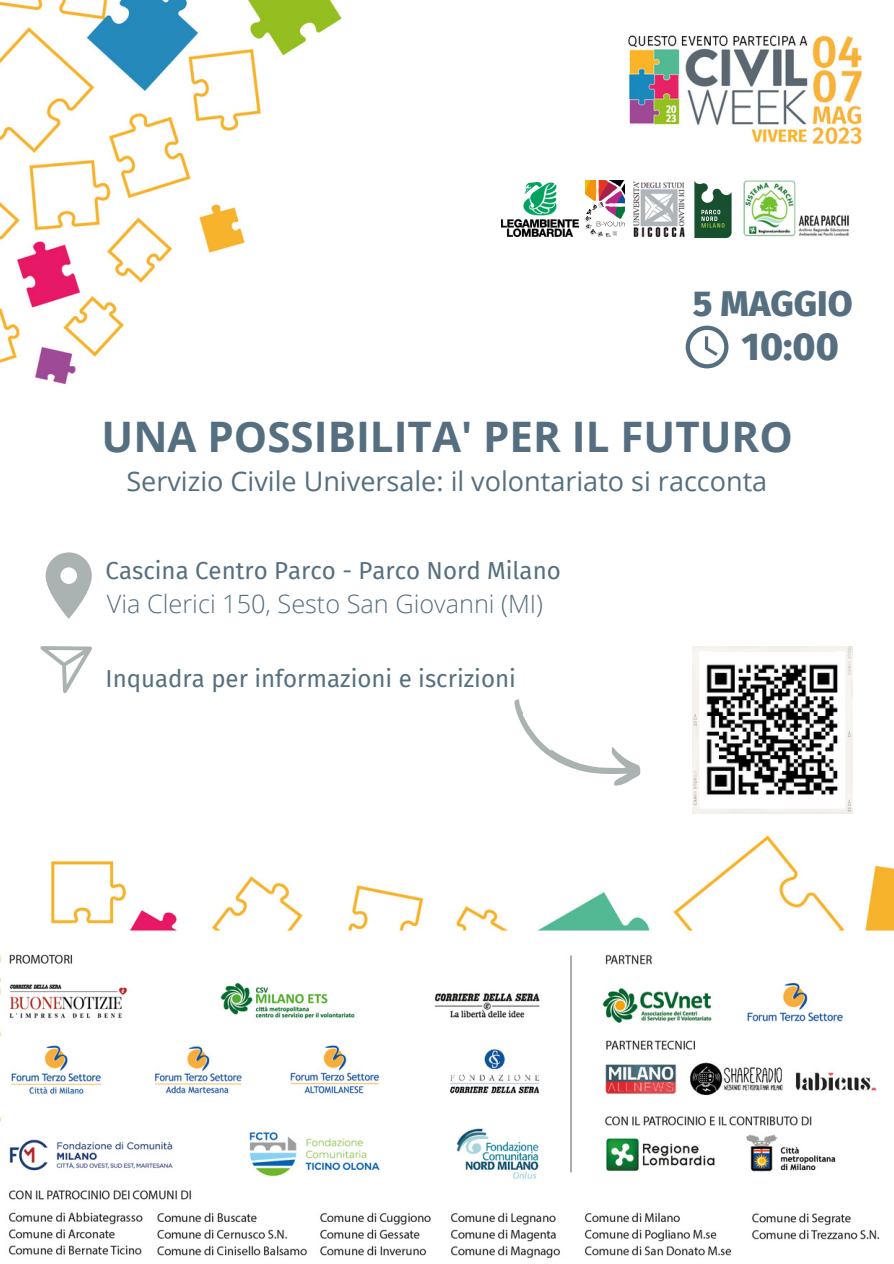
<style>
.page{position:relative;width:894px;height:1264px;background:#fff}
.page>*{position:absolute;margin:0;border:0;box-sizing:border-box;transform-origin:0 0}
.t1{font:700 42px "Open Sans";color:#556f80}
.t2{font:800 39px "Fira Sans";color:#556f80}
.t3{font:800 36px "Fira Sans";color:#556f80}
.t4{font:27px "Open Sans";color:#556f80}
.t5{font:300 25.2px "Open Sans";color:#556f80}
.t6{font:24px "Fira Sans";color:#556f80}
</style>
<div class="page">
<img style="left:0;top:0;width:893px;height:1259px">
<svg style="left:46px;top:552px;width:46px;height:67px"></svg>
<svg style="left:40px;top:646px;width:52px;height:47px"></svg>
<svg style="left:497px;top:697px;width:150px;height:101px"></svg>
<img style="left:692px;top:646px;width:160px;height:167px">
<img style="left:632px;top:180px;width:54px;height:59px">
<img style="left:585px;top:180px;width:39px;height:57px">
<img style="left:501px;top:182px;width:77px;height:54px">
<svg style="left:685px;top:325px;width:43px;height:43px"></svg>
<img style="left:693px;top:180px;width:40px;height:59px">
<img style="left:739px;top:180px;width:113px;height:59px">
<h3 class="t3" style="left:692px;top:282px;width:161px">5 MAGGIO</h3>
<h2 class="t2" style="left:741px;top:323px;width:99px">10:00</h2>
<h1 class="t1" style="left:101px;top:407px;width:692px">UNA POSSIBILITA' PER IL FUTURO</h1>
<p class="t4" style="left:126px;top:462px;width:642px">Servizio Civile Universale: il volontariato si racconta</p>
<p class="t6" style="left:106px;top:556px;width:456px">Cascina Centro Parco - Parco Nord Milano</p>
<p class="t5" style="left:107px;top:586px;width:437px">Via Clerici 150, Sesto San Giovanni (MI)</p>
<p class="t6" style="left:106px;top:664px;width:412px">Inquadra per informazioni e iscrizioni</p>
</div>
